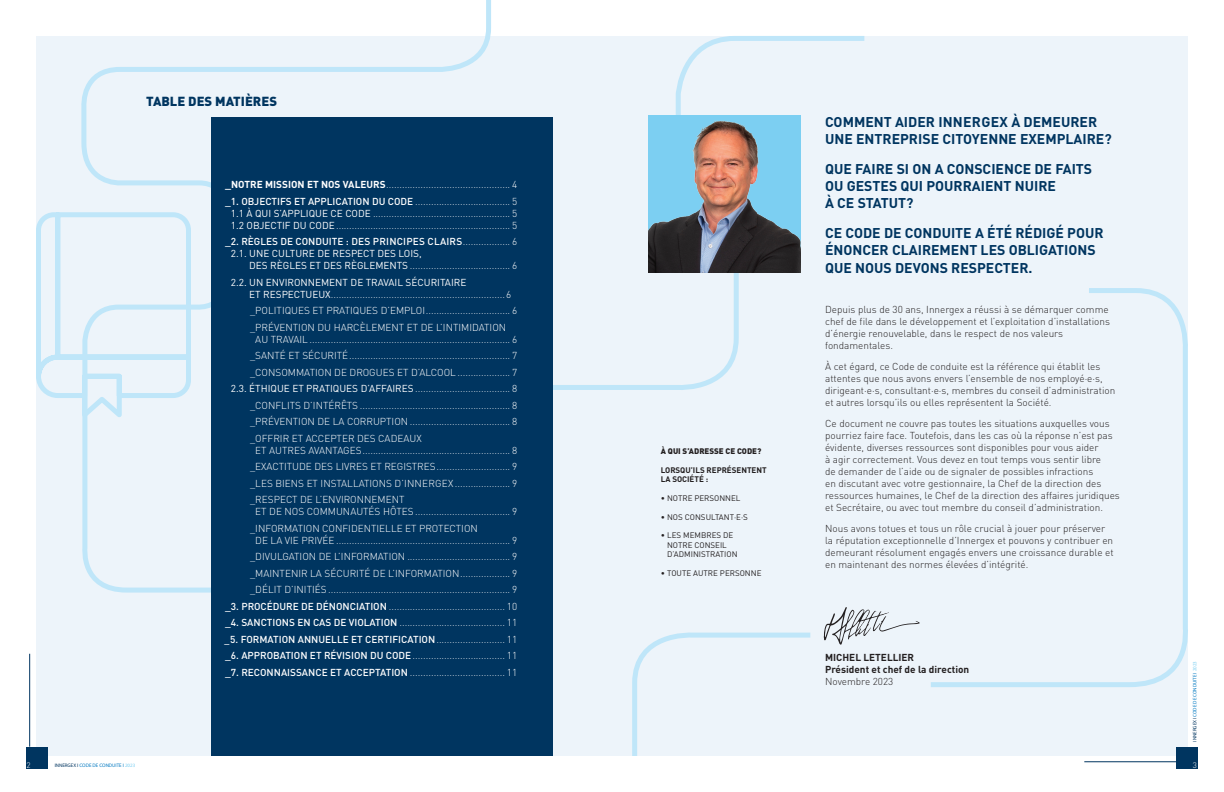
<style>
.page{position:relative;width:1224px;height:792px;background:#fff}
.page>*{position:absolute;margin:0;border:0;box-sizing:border-box;transform-origin:0 0}
.t1{font:700 14px/16.8px "DIN Pro";color:#003560}
.t2{font:900 13px "DIN Pro";color:#003560}
.t3{font:300 10px/12px "DIN Pro";color:#fff}
.t4{font:300 10px/12px "DIN Pro";color:#231f20}
.t5{font:500 10px "DIN Pro";color:#fff}
.t6{font:500 10px "DIN Pro";letter-spacing:.02em;color:#fff}
.t7{font:700 10px/12px "DIN Pro";color:#231f20}
.t8{font:10px "DIN Pro";color:#fff}
.t9{font:8px/9.6px "DIN Pro";color:#231f20}
.t10{font:700 8px/9.6px "DIN Pro";color:#231f20}
.t11{font:900 8px "DIN Pro";color:#231f20}
.t12{font:300 8px "DIN Pro";color:#fff}
.t13{font:5px "Myriad Pro";color:#0079c2}
.s1{font-weight:700}
.s2{font-weight:500}
.s3{font-weight:400}
.s4{font-weight:300}
.s5{font-style:italic}
.s6{color:#003560}
.s7{color:#7ccff2}
</style>
<div class="page">
<div style="left:36px;top:36px;width:1152px;height:720px;background:#edf4fa"></div>
<svg style="left:553px;top:272px;width:188px;height:118px"></svg>
<svg style="left:675px;top:36px;width:190px;height:79px"></svg>
<svg style="left:931px;top:288px;width:257px;height:399px"></svg>
<svg style="left:632px;top:632px;width:179px;height:124px"></svg>
<svg style="left:824px;top:607px;width:96px;height:38px"></svg>
<img style="left:648px;top:115px;width:153px;height:157px">
<svg style="left:81px;top:0;width:410px;height:595px"></svg>
<svg style="left:36px;top:210px;width:158px;height:216px"></svg>
<div style="left:1176px;top:747px;width:22px;height:22px;background:#003560"></div>
<div style="left:26px;top:747px;width:22px;height:22px;background:#003560"></div>
<hr style="left:1084px;top:761px;width:100px;height:1px;background:#003560">
<hr style="left:29px;top:654px;width:1px;height:93px;background:#003560">
<div style="left:212px;top:117px;width:341px;height:639px;background:#003560"></div>
<p class="t2" style="left:146px;top:91px;width:132px">TABLE DES MATIÈRES</p>
<p class="t3" style="left:225px;top:178px;width:294px"><span class="s1">_NOTRE MISSION ET NOS VALEURS</span>............................................... 4</p>
<p class="t3" style="left:225px;top:194px;width:294px;text-align:center"><span class="s2">_1. OBJECTIFS ET APPLICATION DU CODE</span> .................................... 5<br><span class="s3">1.1 À QUI S’APPLIQUE CE CODE</span> .................................................... 5<br><span class="s3">1.2 OBJECTIF DU CODE</span>.................................................................. 5</p>
<p class="t6" style="left:225px;top:233px;width:294px">_2. RÈGLES DE CONDUITE : DES PRINCIPES CLAIRS<span class="s4">.................. 6</span></p>
<p class="t8" style="left:231px;top:246px;width:192px">2.1. UNE CULTURE DE RESPECT DES LOIS,</p>
<p class="t3" style="left:249px;top:259px;width:269px"><span class="s3">DES RÈGLES ET DES RÈGLEMENTS</span> ...................................... 6</p>
<p class="t3" style="left:249px;top:275px;width:264px;text-indent:-18px"><span class="s3">2.2. UN ENVIRONNEMENT DE TRAVAIL SÉCURITAIRE<br>ET RESPECTUEUX</span>..................................................................6</p>
<p class="t3" style="left:250px;top:304px;width:269px">_POLITIQUES ET PRATIQUES D’EMPLOI................................ 6</p>
<p class="t3" style="left:255px;top:320px;width:263px;text-indent:-5px">_PRÉVENTION DU HARCÈLEMENT ET DE L’INTIMIDATION<br>AU TRAVAIL ............................................................................ 6</p>
<p class="t3" style="left:250px;top:349px;width:269px">_SANTÉ ET SÉCURITÉ............................................................. 7</p>
<p class="t3" style="left:250px;top:365px;width:269px">_CONSOMMATION DE DROGUES ET D’ALCOOL .................... 7</p>
<p class="t3" style="left:231px;top:382px;width:288px"><span class="s3">2.3. ÉTHIQUE ET PRATIQUES D’AFFAIRES</span> .................................... 8</p>
<p class="t3" style="left:250px;top:398px;width:269px">_CONFLITS D’INTÉRÊTS ......................................................... 8</p>
<p class="t3" style="left:250px;top:415px;width:269px">_PRÉVENTION DE LA CORRUPTION ...................................... 8</p>
<p class="t3" style="left:255px;top:431px;width:263px;text-indent:-5px">_OFFRIR ET ACCEPTER DES CADEAUX<br>ET AUTRES AVANTAGES........................................................ 8</p>
<p class="t3" style="left:250px;top:460px;width:269px">_EXACTITUDE DES LIVRES ET REGISTRES............................ 9</p>
<p class="t3" style="left:250px;top:476px;width:269px">_LES BIENS ET INSTALLATIONS D’INNERGEX ..................... 9</p>
<p class="t3" style="left:255px;top:493px;width:263px;text-indent:-5px">_RESPECT DE L’ENVIRONNEMENT<br>ET DE NOS COMMUNAUTÉS HÔTES .................................... 9</p>
<p class="t3" style="left:255px;top:521px;width:263px;text-indent:-5px">_INFORMATION CONFIDENTIELLE ET PROTECTION<br>DE LA VIE PRIVÉE .................................................................. 9</p>
<p class="t3" style="left:250px;top:550px;width:269px">_DIVULGATION DE L’INFORMATION ....................................... 9</p>
<p class="t3" style="left:250px;top:566px;width:269px">_MAINTENIR LA SÉCURITÉ DE L’INFORMATION................... 9</p>
<p class="t3" style="left:250px;top:583px;width:269px">_DÉLIT D’INITIÉS..................................................................... 9</p>
<p class="t3" style="left:225px;top:599px;width:294px"><span class="s2">_3. PROCÉDURE DE DÉNONCIATION</span> ............................................ 10</p>
<p class="t3" style="left:225px;top:616px;width:294px"><span class="s2">_4. SANCTIONS EN CAS DE VIOLATION</span> ........................................ 11</p>
<p class="t5" style="left:225px;top:631px;width:294px"><span class="s5">_</span>5. FORMATION ANNUELLE ET CERTIFICATION<span class="s4">.......................... 11</span></p>
<p class="t3" style="left:225px;top:649px;width:294px"><span class="s2">_6. APPROBATION ET RÉVISION DU CODE</span>................................... 11</p>
<p class="t3" style="left:225px;top:665px;width:294px"><span class="s2">_7. RECONNAISSANCE ET ACCEPTATION</span> .................................... 11</p>
<p class="t11" style="left:661px;top:445px;width:102px">À QUI S’ADRESSE CE CODE?</p>
<p class="t10" style="left:661px;top:464px;width:107px">LORSQU’ILS REPRÉSENTENT<br>LA SOCIÉTÉ :</p>
<p class="t9" style="left:661px;top:493px;width:81px">• NOTRE PERSONNEL</p>
<p class="t9" style="left:661px;top:511px;width:89px">• NOS CONSULTANT·E·S</p>
<p class="t9" style="left:667px;top:530px;width:72px;text-indent:-6px">• LES MEMBRES DE<br>NOTRE CONSEIL<br>D’ADMINISTRATION</p>
<p class="t9" style="left:661px;top:568px;width:102px">• TOUTE AUTRE PERSONNE</p>
<p class="t1" style="left:825px;top:112px;width:288px">COMMENT AIDER INNERGEX À DEMEURER<br>UNE ENTREPRISE CITOYENNE EXEMPLAIRE?</p>
<p class="t1" style="left:825px;top:159px;width:269px">QUE FAIRE SI ON A CONSCIENCE DE FAITS<br>OU GESTES QUI POURRAIENT NUIRE<br>À CE STATUT?</p>
<p class="t1" style="left:825px;top:223px;width:280px;line-height:17.4px">CE CODE DE CONDUITE A ÉTÉ RÉDIGÉ POUR<br>ÉNONCER CLAIREMENT LES OBLIGATIONS<br>QUE NOUS DEVONS RESPECTER.</p>
<p class="t4" style="left:825px;top:302px;width:286px">Depuis plus de 30 ans, Innergex a réussi à se démarquer comme chef de file dans le développement et l’exploitation d’installations d’énergie renouvelable, dans le respect de nos valeurs fondamentales.</p>
<p class="t4" style="left:825px;top:359px;width:292px">À cet égard, ce Code de conduite est la référence qui établit les attentes que nous avons envers l’ensemble de nos employé·e·s, dirigeant·e·s, consultant·e·s, membres du conseil d’administration et autres lorsqu’ils ou elles représentent la Société.</p>
<p class="t4" style="left:825px;top:416px;width:296px">Ce document ne couvre pas toutes les situations auxquelles vous pourriez faire face. Toutefois, dans les cas où la réponse n’est pas évidente, diverses ressources sont disponibles pour vous aider<br>à agir correctement. Vous devez en tout temps vous sentir libre<br>de demander de l’aide ou de signaler de possibles infractions<br>en discutant avec votre gestionnaire, la Chef de la direction des ressources humaines, le Chef de la direction des affaires juridiques et Secrétaire, ou avec tout membre du conseil d’administration.</p>
<p class="t4" style="left:825px;top:521px;width:290px">Nous avons totues et tous un rôle crucial à jouer pour préserver la réputation exceptionnelle d’Innergex et pouvons y contribuer en demeurant résolument engagés envers une croissance durable et en maintenant des normes élevées d’intégrité.</p>
<p class="t7" style="left:825px;top:650px;width:146px">MICHEL LETELLIER<br>Président et chef de la direction<br><span class="s4">Novembre 2023</span></p>
<p class="t13" style="left:1192px;top:742px;width:82px;rotate:-90deg"><span class="s6">INNERGEX I</span> CODE DE CONDUITE I <span class="s7">2023</span></p>
<p class="t12" style="left:26px;top:759px;width:6px">2</p>
<p class="t13" style="left:55px;top:763px;width:82px"><span class="s6">INNERGEX I</span> CODE DE CONDUITE I <span class="s7">2023</span></p>
<p class="t12" style="left:1193px;top:759px;width:6px">3</p>
</div>
